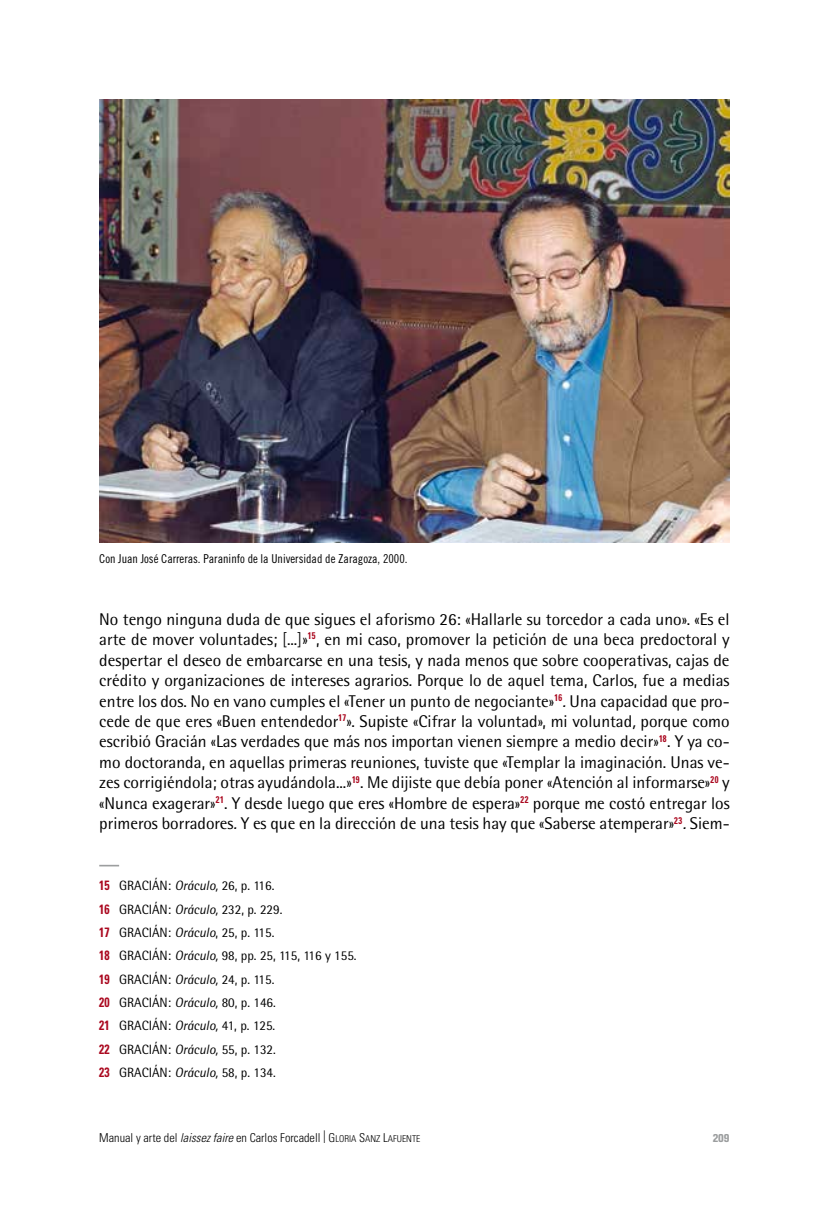
<style>
.page{position:relative;width:819px;height:1226px;background:#fff}
.page>*{position:absolute;margin:0;border:0;box-sizing:border-box;transform-origin:0 0}
.t1{font:16.97px/20.5px "Rotis Semi Sans";color:#000;text-align:justify}
.t2{font:13.47px/23.3px "Rotis Semi Sans";color:#000}
.t3{font:300 condensed 12.25px "Univers";color:#000}
.t4{font:12.25px "Trade Gothic Cond Eighteen";color:#000}
.t5{font:12.25px "BCA Grotesk Bld";color:#9c9e9f}
.s1{font-weight:300}
.s2{font-style:italic}
.s3{font-family:"Univers";font-weight:700;font-stretch:condensed;color:#aa081f}
.s4{font-size:17.5px}
.s5{font-style:inherit}
.s6{font-size:9.45px}
</style>
<div class="page">
<hr style="left:99px;top:864px;width:20px;height:2px;background:#9c9e9f">
<img style="left:99px;top:99px;width:630px;height:443px">
<p class="t4" style="left:99px;top:551px;width:310px">Con Juan José Carreras. Paraninfo de la Universidad de Zaragoza, 2000.</p>
<p class="t1" style="left:99px;top:608px;width:632px">No tengo ninguna duda de que sigues el aforismo 26: <span class="s1">«</span>Hallarle su torcedor a cada uno<span class="s1">»</span>. <span class="s1">«</span>Es el arte de mover voluntades; <span class="s1">[</span>...<span class="s1">]»</span><sup>15</sup>, en mi caso, promover la petición de una beca predoctoral y despertar el deseo de embarcarse en una tesis, y nada menos que sobre cooperativas, cajas de crédito y organizaciones de intereses agrarios. Porque lo de aquel tema, Carlos, fue a medias entre los dos. No en vano cumples el <span class="s1">«</span>Tener un punto de negociante<span class="s1">»</span><sup>16</sup><span class="s2">.</span> Una capacidad que pro&shy;cede de que eres <span class="s1">«</span>Buen entendedor<sup>17</sup><span class="s1">»</span>. Supiste <span class="s1">«</span>Cifrar la voluntad<span class="s1">»</span>, mi voluntad<span class="s2">,</span> porque como escribió Gracián <span class="s1">«</span>Las verdades que más nos importan vienen siempre a medio decir<span class="s1">»</span><sup>18</sup>. Y ya co&shy;mo doctoranda, en aquellas primeras reuniones, tuviste que <span class="s1">«</span>Templar la imaginación. Unas ve&shy;zes corrigiéndola; otras ayudándola...<span class="s1">»</span><sup>19</sup>. Me dijiste que debía poner <span class="s1">«</span>Atención al informarse<span class="s1">»</span><sup>20</sup> y <span class="s1">«</span>Nunca exagerar<span class="s1">»</span><sup>21</sup>. Y desde luego que eres <span class="s1">«</span>Hombre de espera<span class="s1">»</span><sup>22</sup> porque me costó entregar los primeros borradores<span class="s2">.</span> Y es que en la dirección de una tesis hay que <span class="s1">«</span>Saberse atemperar<span class="s1">»</span><sup>23</sup><span class="s2">.</span> Siem-</p>
<p class="t2" style="left:99px;top:874px;width:259px"><span class="s3">15</span> GRACIÁN: <span class="s2">Oráculo,</span> 26, p. 116.<br><span class="s3">16</span> GRACIÁN: <span class="s2">Oráculo,</span> 232, p. 229.<br><span class="s3">17</span> GRACIÁN: <span class="s2">Oráculo</span>, 25, p. 115.<br><span class="s3">18</span> GRACIÁN: <span class="s2">Oráculo,</span> 98, pp. 25, 115, 116 y 155.<br><span class="s3">19</span> GRACIÁN: <span class="s2">Oráculo,</span> 24, p. 115.<br><span class="s3">20</span> GRACIÁN: <span class="s2">Oráculo,</span> 80, p. 146.<br><span class="s3">21</span> GRACIÁN: <span class="s2">Oráculo,</span> 41, p. 125.<br><span class="s3">22</span> GRACIÁN: <span class="s2">Oráculo,</span> 55, p. 132.<br><span class="s3">23</span> GRACIÁN: <span class="s2">Oráculo,</span> 58, p. 134.</p>
<p class="t3" style="left:99px;top:1129px;width:322px">Manual y arte del <span class="s2">laissez faire</span> en Carlos Forcadell <span class="s4">|</span> <span class="s5">G</span><span class="s6">LORIA</span> <span class="s5">S</span><span class="s6">ANZ</span> <span class="s5">L</span><span class="s6">AFUENTE</span></p>
<p class="t5" style="left:712px;top:1129px;width:18px">209</p>
</div>
